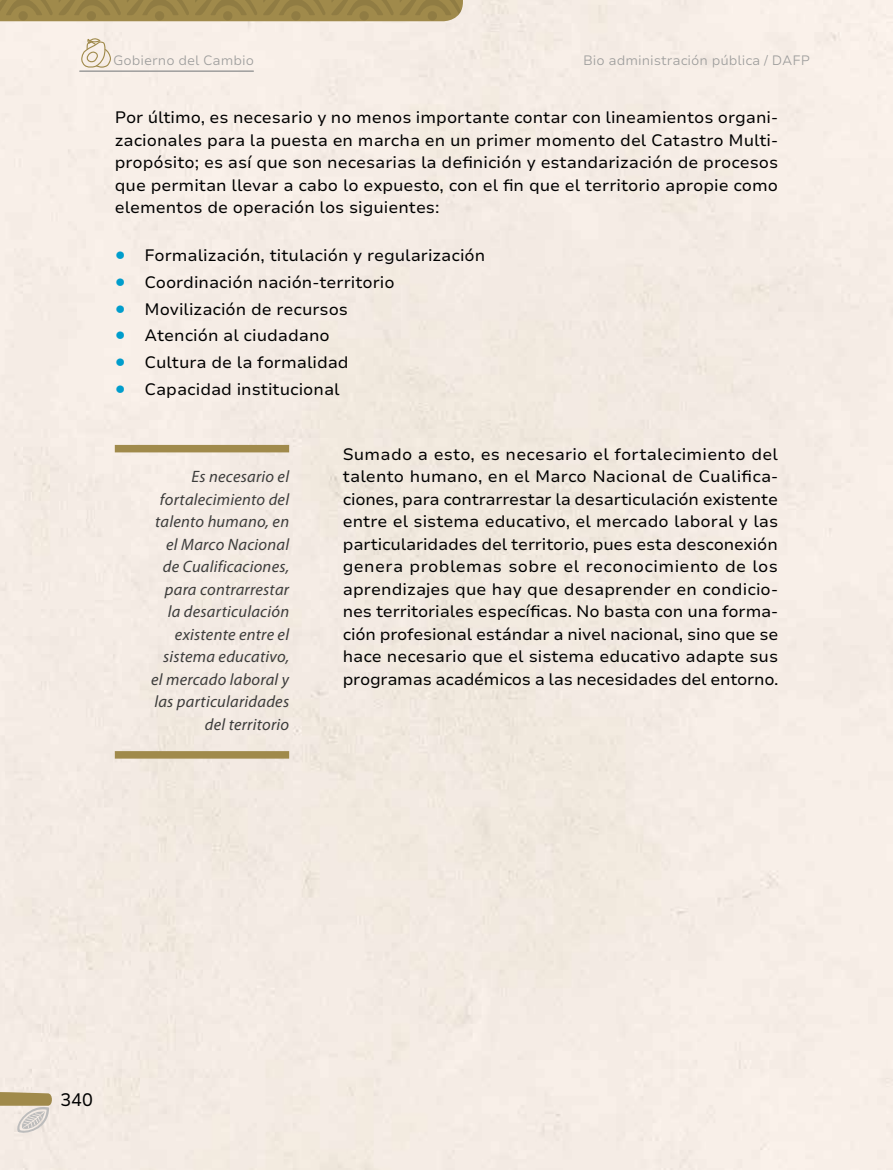
<style>
.page{position:relative;width:893px;height:1170px;background:#fff}
.page>*{position:absolute;margin:0;border:0;box-sizing:border-box;transform-origin:0 0}
.t1{font:18px "Nunito Sans 7 pt";color:#000}
.t2{font:16.5px/22.5px "Nunito Sans 7 pt";color:#000;text-align:justify}
.t3{font:italic 16.5px/22.5px "Myriad Pro";letter-spacing:.015em;color:#3c3c3b;text-align:right}
.t4{font:300 13.5px "Nunito Sans 7 pt";color:#9d9d9c}
.s1{font-weight:900;font-size:21px;color:#009dcc}
</style>
<div class="page">
<div style="left:115px;top:445px;width:174px;height:7px;background:#a08a4b"></div>
<div style="left:115px;top:751px;width:174px;height:7px;background:#a08a4b"></div>
<hr style="left:80px;top:70px;width:173px;height:2px;background:#9d9d9c">
<svg style="left:0;top:1090px;width:53px;height:45px;background:#d4c8b3"></svg>
<svg style="left:0;top:0;width:463px;height:21px;background:#9b8649"></svg>
<svg style="left:81px;top:38px;width:30px;height:30px"></svg>
<p class="t4" style="left:113px;top:51px;width:143px">Gobierno del Cambio</p>
<p class="t4" style="left:583px;top:51px;width:229px">Bio administración pública / DAFP</p>
<p class="t2" style="left:115px;top:106px;width:665px">Por último, es necesario y no menos importante contar con lineamientos organi&shy;zacionales para la puesta en marcha en un primer momento del Catastro Multi&shy;propósito; es así que son necesarias la definición y estandarización de procesos que permitan llevar a cabo lo expuesto, con el fin que el territorio apropie como elementos de operación los siguientes:</p>
<p class="t2" style="left:115px;top:244px;width:372px"><span class="s1">•</span> Formalización, titulación y regularización</p>
<p class="t2" style="left:115px;top:270px;width:281px"><span class="s1">•</span> Coordinación nación-territorio</p>
<p class="t2" style="left:115px;top:297px;width:235px"><span class="s1">•</span> Movilización de recursos</p>
<p class="t2" style="left:115px;top:324px;width:217px"><span class="s1">•</span> Atención al ciudadano</p>
<p class="t2" style="left:115px;top:351px;width:235px"><span class="s1">•</span> Cultura de la formalidad</p>
<p class="t2" style="left:115px;top:377px;width:226px"><span class="s1">•</span> Capacidad institucional</p>
<p class="t3" style="left:151px;top:465px;width:139px">Es necesario el fortalecimiento del talento humano, en el Marco Nacional de Cualificaciones, para contrarrestar la desarticulación existente entre el sistema educativo, el mercado laboral y las particularidades del territorio</p>
<p class="t2" style="left:343px;top:442px;width:437px">Sumado a esto, es necesario el fortalecimiento del talento humano, en el Marco Nacional de Cualifica&shy;ciones, para contrarrestar la desarticulación existente entre el sistema educativo, el mercado laboral y las particularidades del territorio, pues esta desconexión genera problemas sobre el reconocimiento de los aprendizajes que hay que desaprender en condicio&shy;nes territoriales específicas. No basta con una forma&shy;ción profesional estándar a nivel nacional, sino que se hace necesario que el sistema educativo adapte sus programas académicos a las necesidades del entorno.</p>
<p class="t1" style="left:61px;top:1087px;width:34px">340</p>
</div>
